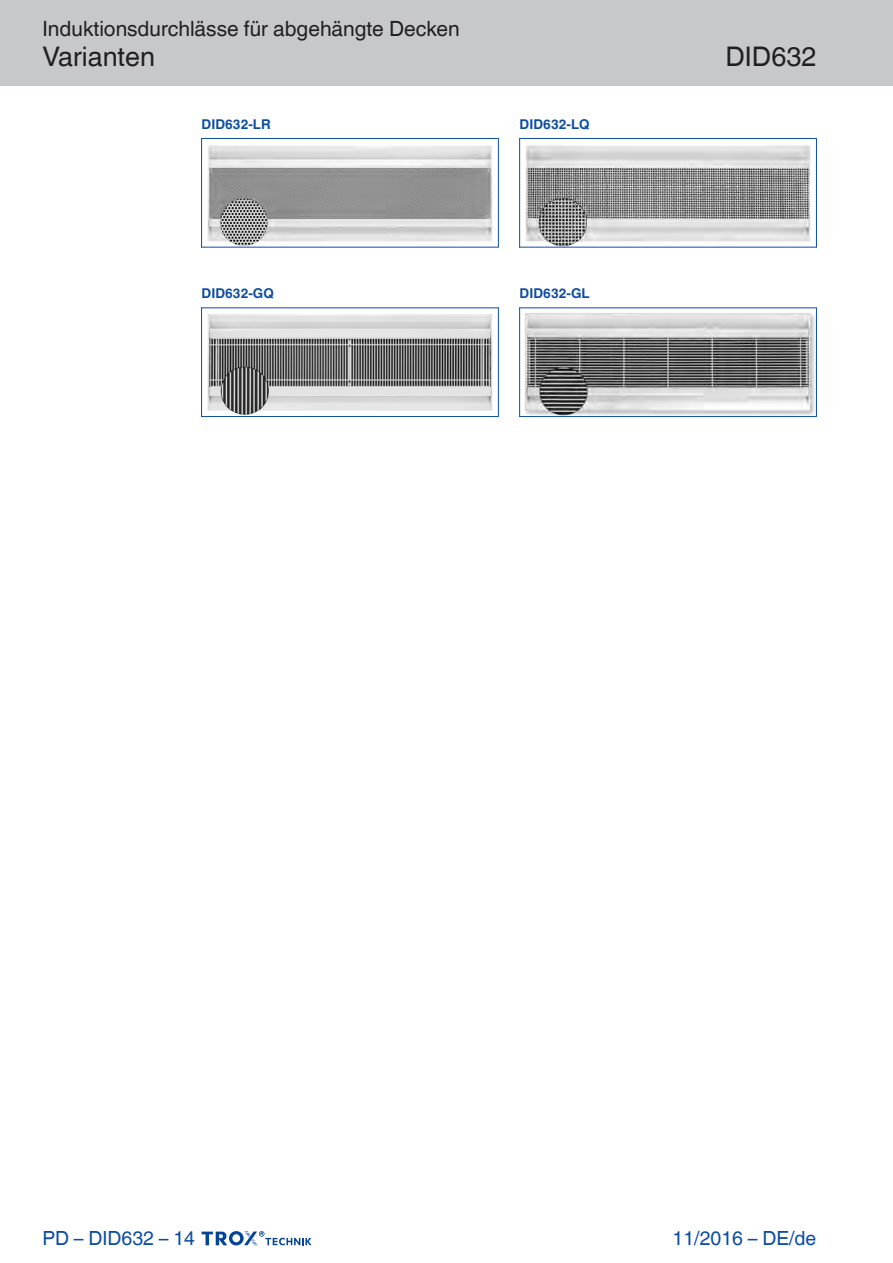
<style>
.page{position:relative;width:893px;height:1263px;background:#fff}
.page>*{position:absolute;margin:0;border:0;box-sizing:border-box;transform-origin:0 0}
.t1{font:27px "TROX Helvetica";color:#231f20}
.t2{font:21px "TROX Helvetica";color:#231f20}
.t3{font:19.5px "TROX Helvetica";color:#0d4da1}
.t4{font:700 13.5px "TROX Helvetica";color:#0d4da1}
</style>
<div class="page">
<div style="left:0;top:0;width:893px;height:85px;background:#c7c8ca"></div>
<svg style="left:202px;top:1231px;width:110px;height:15px"></svg>
<img style="left:202px;top:139px;width:296px;height:108px">
<img style="left:520px;top:139px;width:296px;height:108px">
<hr style="left:201px;top:138px;width:1px;height:109px;background:#0d4da1">
<hr style="left:498px;top:138px;width:1px;height:109px;background:#0d4da1">
<hr style="left:201px;top:138px;width:297px;height:1px;background:#0d4da1">
<hr style="left:201px;top:247px;width:297px;height:1px;background:#0d4da1">
<hr style="left:519px;top:138px;width:1px;height:109px;background:#0d4da1">
<hr style="left:816px;top:138px;width:1px;height:109px;background:#0d4da1">
<hr style="left:519px;top:138px;width:297px;height:1px;background:#0d4da1">
<hr style="left:519px;top:247px;width:297px;height:1px;background:#0d4da1">
<img style="left:202px;top:308px;width:296px;height:108px">
<img style="left:520px;top:308px;width:296px;height:108px">
<hr style="left:201px;top:307px;width:1px;height:110px;background:#0d4da1">
<hr style="left:498px;top:307px;width:1px;height:110px;background:#0d4da1">
<hr style="left:201px;top:307px;width:297px;height:1px;background:#0d4da1">
<hr style="left:201px;top:416px;width:297px;height:1px;background:#0d4da1">
<hr style="left:519px;top:307px;width:1px;height:110px;background:#0d4da1">
<hr style="left:816px;top:307px;width:1px;height:110px;background:#0d4da1">
<hr style="left:519px;top:307px;width:297px;height:1px;background:#0d4da1">
<hr style="left:519px;top:416px;width:297px;height:1px;background:#0d4da1">
<p class="t2" style="left:43px;top:17px;width:419px">Induktionsdurchlässe für abgehängte Decken</p>
<p class="t1" style="left:43px;top:41px;width:114px">Varianten</p>
<p class="t4" style="left:202px;top:116px;width:71px">DID632-LR</p>
<p class="t4" style="left:520px;top:116px;width:71px">DID632-LQ</p>
<p class="t4" style="left:202px;top:286px;width:74px">DID632-GQ</p>
<p class="t4" style="left:520px;top:286px;width:72px">DID632-GL</p>
<p class="t1" style="left:725px;top:41px;width:92px">DID632</p>
<p class="t3" style="left:43px;top:1227px;width:154px">PD – DID632 – 14</p>
<p class="t3" style="left:673px;top:1227px;width:145px">11/2016 – DE/de</p>
</div>
